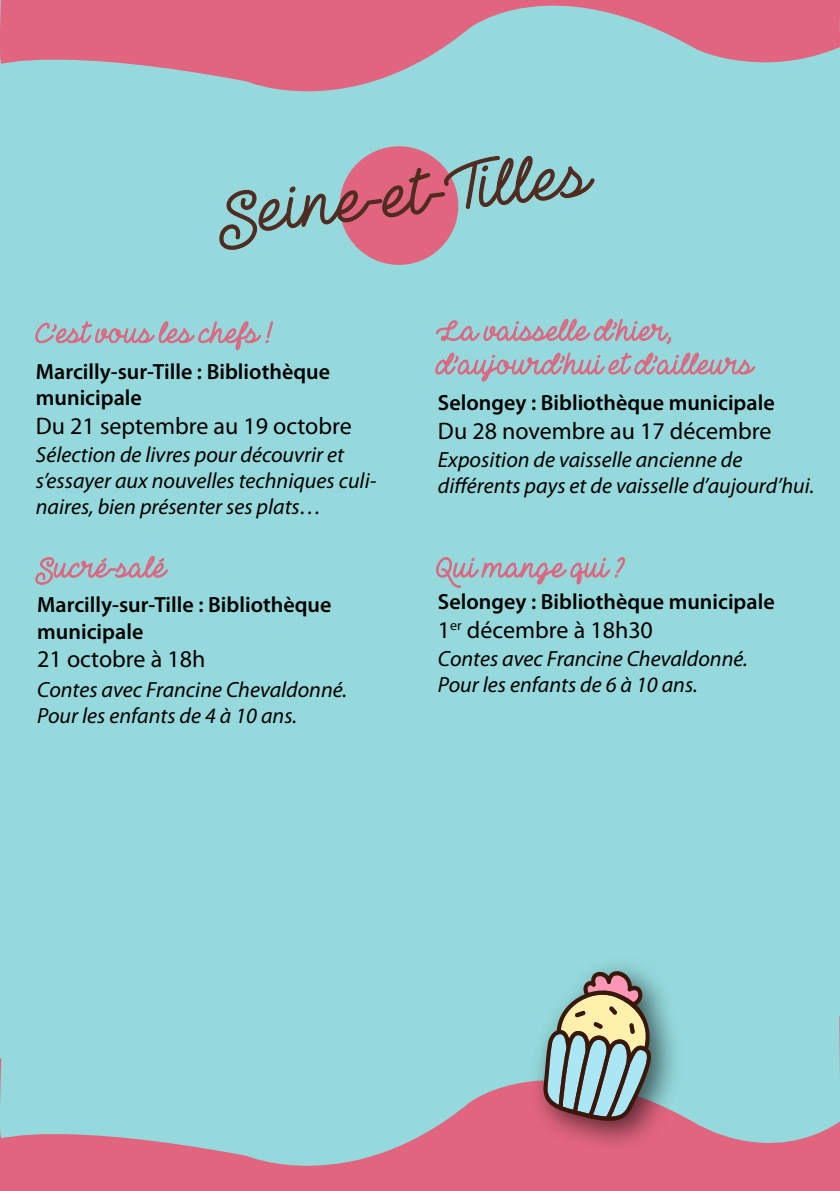
<style>
.page{position:relative;width:840px;height:1191px;background:#fff}
.page>*{position:absolute;margin:0;border:0;box-sizing:border-box;transform-origin:0 0}
.t1{font:60px "The Heart Maze Demo";color:#512b20}
.t2{font:28px/33.6px "The Heart Maze Demo";color:#de657f;scale:.95 1}
.t3{font:24px "Myriad Pro";color:#000}
.t4{font:italic 22px/26.4px "Myriad Pro";color:#000}
.t5{font:600 22px/26.4px "Myriad Pro";color:#000}
</style>
<div class="page">
<div style="left:0;top:0;width:839px;height:1015px;background:#95d9dc"></div>
<div style="left:339px;top:146px;width:119px;height:119px;background:#e2657f;border-radius:50%"></div>
<svg style="left:219px;top:146px;width:375px;height:105px"></svg>
<svg style="left:0;top:0;width:463px;height:92px;fill:#e2657f"></svg>
<svg style="left:0;top:1015px;width:839px;height:176px;fill:#95d9dc"></svg>
<svg style="left:36px;top:321px;width:238px;height:30px"></svg>
<svg style="left:35px;top:556px;width:134px;height:29px"></svg>
<svg style="left:435px;top:319px;width:320px;height:63px"></svg>
<svg style="left:436px;top:557px;width:189px;height:31px"></svg>
<svg style="left:463px;top:0;width:376px;height:63px;fill:#e2657f"></svg>
<div style="left:528px;top:956px;width:155px;height:197px;background:#000;opacity:.6"></div>
<svg style="left:541px;top:970px;width:110px;height:151px"></svg>
<h1 class="t1" style="left:213px;top:179px;width:377px;rotate:-6deg">Seine-et-Tilles</h1>
<p class="t2" style="left:36px;top:316px;width:251px">C’est vous les chefs !</p>
<p class="t5" style="left:36px;top:357px;width:295px">Marcilly-sur-Tille : Bibliothèque municipale</p>
<p class="t3" style="left:36px;top:411px;width:317px">Du 21 septembre au 19 octobre</p>
<p class="t4" style="left:36px;top:440px;width:342px">Sélection de livres pour découvrir et s’essayer aux nouvelles techniques culi&shy;naires, bien présenter ses plats…</p>
<p class="t2" style="left:36px;top:551px;width:139px">Sucré-salé</p>
<p class="t5" style="left:37px;top:591px;width:295px">Marcilly-sur-Tille : Bibliothèque municipale</p>
<p class="t3" style="left:37px;top:644px;width:169px">21 octobre à 18h</p>
<p class="t4" style="left:37px;top:676px;width:311px">Contes avec Francine Chevaldonné.<br>Pour les enfants de 4 à 10 ans.</p>
<p class="t2" style="left:436px;top:314px;width:335px">La vaisselle d’hier, d’aujourd’hui et d’ailleurs</p>
<p class="t5" style="left:437px;top:388px;width:338px">Selongey : Bibliothèque municipale</p>
<p class="t3" style="left:437px;top:416px;width:335px">Du 28 novembre au 17 décembre</p>
<p class="t4" style="left:437px;top:445px;width:378px">Exposition de vaisselle ancienne de différents pays et de vaisselle d’aujourd’hui.</p>
<p class="t2" style="left:436px;top:550px;width:199px">Qui mange qui ?</p>
<p class="t5" style="left:437px;top:588px;width:338px">Selongey : Bibliothèque municipale</p>
<p class="t3" style="left:437px;top:615px;width:216px">1<sup>er</sup> décembre à 18h30</p>
<p class="t4" style="left:437px;top:645px;width:311px">Contes avec Francine Chevaldonné.<br>Pour les enfants de 6 à 10 ans.</p>
</div>
